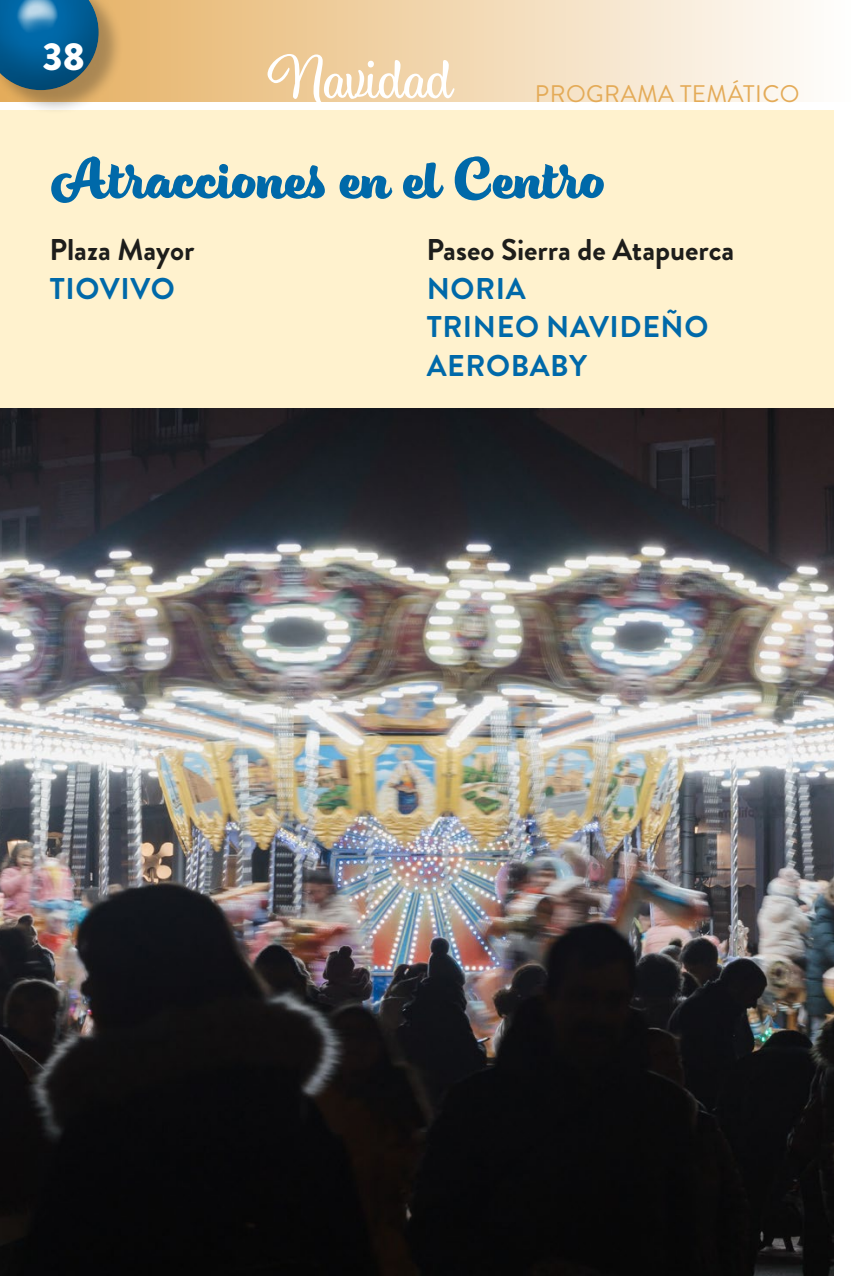
<style>
.page{position:relative;width:851px;height:1276px;background:#fff}
.page>*{position:absolute;margin:0;border:0;box-sizing:border-box;transform-origin:0 0}
.t1{font:58.2px "Eds Market Upright Script";color:#fff}
.t2{font:54px "Eds Market Bold Script";color:#0069a9}
.t3{font:900 39px "Brandon Grotesque";color:#fff}
.t4{font:700 30px/38.4px "Brandon Grotesque";letter-spacing:.02em;color:#0069a9}
.t5{font:700 30px "Brandon Grotesque";color:#1d1d1b}
.t6{font:24px "Brandon Grotesque";letter-spacing:.02em;color:#e4ab58}
</style>
<div class="page">
<div style="left:0;top:111px;width:833px;height:1165px;background:#fff2ce"></div>
<svg style="left:124px;top:0;width:680px;height:102px"></svg>
<hr style="left:850px;top:0;width:1px;height:102px;background:#e4ab58">
<div style="left:0;top:0;width:124px;height:115px;background:#1d1d1b;opacity:.3"></div>
<div style="left:0;top:0;width:99px;height:90px;background:#1d1d1b;opacity:.75"></div>
<img style="left:0;top:408px;width:833px;height:868px">
<h3 class="t3" style="left:43px;top:29px;width:44px">38</h3>
<h1 class="t1" style="left:268px;top:44px;width:186px">Navidad</h1>
<p class="t6" style="left:535px;top:77px;width:266px">PROGRAMA TEMÁTICO</p>
<h2 class="t2" style="left:51px;top:148px;width:556px">Atracciones en el Centro</h2>
<p class="t5" style="left:50px;top:229px;width:146px">Plaza Mayor</p>
<p class="t4" style="left:50px;top:270px;width:126px">TIOVIVO</p>
<p class="t5" style="left:426px;top:229px;width:309px">Paseo Sierra de Atapuerca</p>
<p class="t4" style="left:426px;top:270px;width:283px">NORIA<br>TRINEO NAVIDEÑO<br>AEROBABY</p>
</div>
